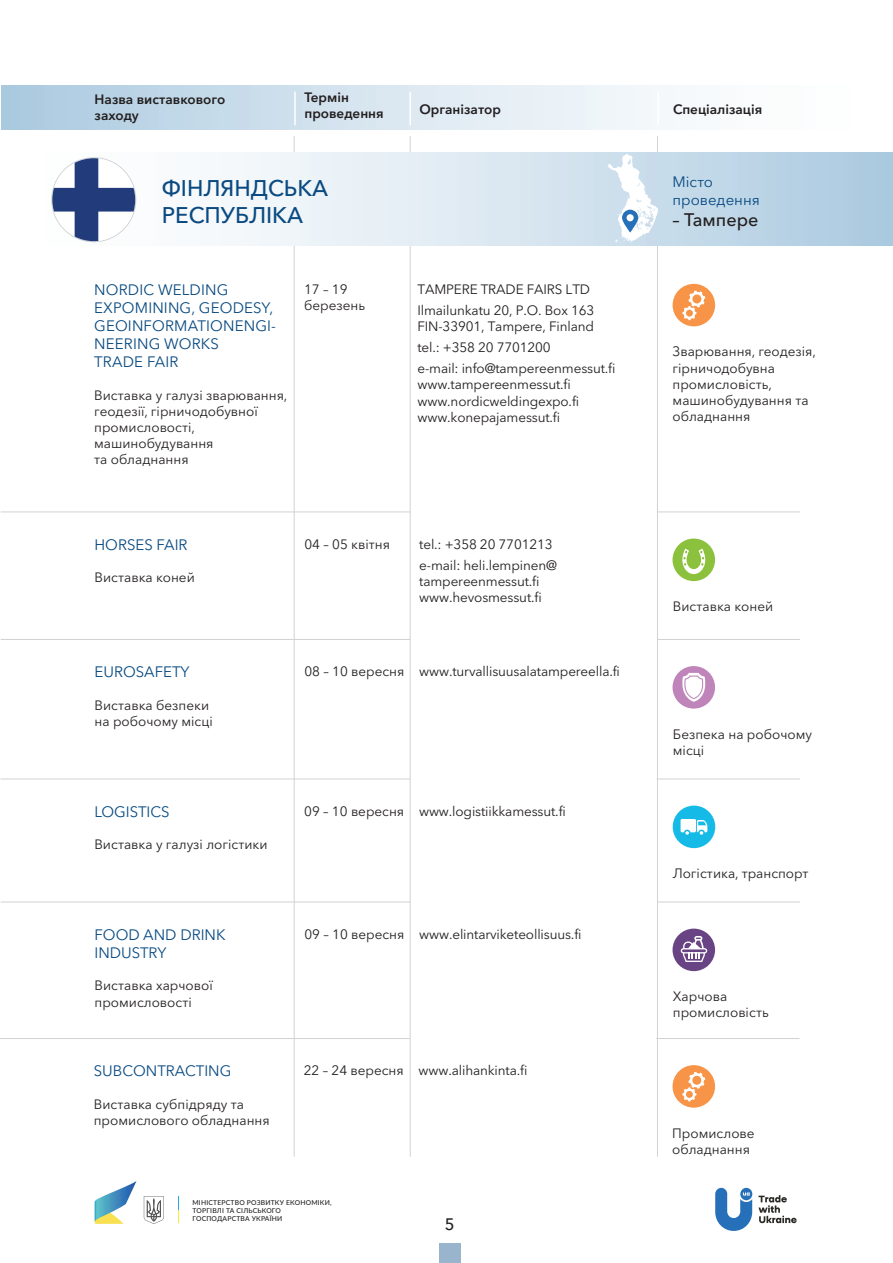
<style>
.page{position:relative;width:893px;height:1263px;background:#fff}
.page>*{position:absolute;margin:0;border:0;box-sizing:border-box;transform-origin:0 0}
.t1{font:500 22.5px/27px "Avenir Next Cyr";color:#0a4a81}
.t2{font:500 18px "Avenir Next Cyr";color:#231f20}
.t3{font:500 16.5px "Avenir Next Cyr";color:#231f20}
.t4{font:15px/18px "Avenir Next Cyr";color:#084a81}
.t5{font:13.5px/16.2px "Avenir Next Cyr";color:#231f20}
.t6{font:600 13.5px/16.2px "Avenir Next Cyr";color:#231f20}
.t7{font:500 6.75px/8.1px "Lato";letter-spacing:.03em;color:#231f20}
</style>
<div class="page">
<div style="left:439px;top:1243px;width:21px;height:20px;background:#99b4cd"></div>
<div style="left:672px;top:929px;width:43px;height:42px;background:#684484;border-radius:50%"></div>
<svg style="left:681px;top:936px;width:26px;height:26px"></svg>
<div style="left:672px;top:538px;width:43px;height:43px;background:#8cc13e;border-radius:50%"></div>
<svg style="left:682px;top:549px;width:23px;height:25px"></svg>
<svg style="left:758px;top:1195px;width:39px;height:28px"></svg>
<svg style="left:715px;top:1188px;width:37px;height:43px"></svg>
<svg style="left:95px;top:1181px;width:42px;height:43px"></svg>
<svg style="left:144px;top:1196px;width:20px;height:28px"></svg>
<svg style="left:178px;top:1197px;width:1px;height:25px"></svg>
<hr style="left:294px;top:136px;width:1px;height:1021px;background:#d1d2d4">
<hr style="left:657px;top:136px;width:1px;height:1021px;background:#d1d2d4">
<hr style="left:410px;top:136px;width:1px;height:1021px;background:#d1d2d4">
<hr style="left:657px;top:512px;width:143px;height:1px;background:#d1d2d4">
<hr style="left:657px;top:639px;width:143px;height:1px;background:#d1d2d4">
<hr style="left:657px;top:779px;width:143px;height:1px;background:#d1d2d4">
<hr style="left:657px;top:902px;width:143px;height:1px;background:#d1d2d4">
<hr style="left:656px;top:1038px;width:143px;height:1px;background:#d1d2d4">
<hr style="left:1px;top:512px;width:409px;height:1px;background:#d1d2d4">
<hr style="left:1px;top:639px;width:409px;height:1px;background:#d1d2d4">
<hr style="left:0;top:779px;width:410px;height:1px;background:#d1d2d4">
<hr style="left:1px;top:902px;width:409px;height:1px;background:#d1d2d4">
<hr style="left:0;top:1038px;width:410px;height:1px;background:#d1d2d4">
<div style="left:1px;top:85px;width:892px;height:44px;background:linear-gradient(to right,#b0cde1,#fff)"></div>
<hr style="left:294px;top:92px;width:2px;height:33px;background:#fff">
<hr style="left:409px;top:92px;width:2px;height:33px;background:#fff">
<hr style="left:657px;top:92px;width:2px;height:33px;background:#fff">
<div style="left:1px;top:152px;width:892px;height:94px;background:linear-gradient(to right,#fff,#b0cde2)"></div>
<svg style="left:51px;top:157px;width:85px;height:85px"></svg>
<svg style="left:607px;top:154px;width:51px;height:89px"></svg>
<svg style="left:622px;top:210px;width:16px;height:23px"></svg>
<div style="left:627px;top:214px;width:7px;height:7px;background:#fff;border-radius:50%"></div>
<div style="left:673px;top:284px;width:42px;height:42px;background:#f79447;border-radius:50%"></div>
<svg style="left:682px;top:290px;width:23px;height:30px"></svg>
<div style="left:672px;top:666px;width:43px;height:43px;background:#bf84b9;border-radius:50%"></div>
<svg style="left:682px;top:673px;width:24px;height:29px"></svg>
<div style="left:673px;top:806px;width:42px;height:42px;background:#16bae6;border-radius:50%"></div>
<svg style="left:681px;top:819px;width:26px;height:16px"></svg>
<div style="left:672px;top:1065px;width:43px;height:43px;background:#f79447;border-radius:50%"></div>
<svg style="left:682px;top:1072px;width:23px;height:29px"></svg>
<p class="t6" style="left:95px;top:91px;width:132px">Назва виставкового заходу</p>
<p class="t6" style="left:304px;top:89px;width:81px">Термін проведення</p>
<p class="t6" style="left:419px;top:101px;width:83px">Організатор</p>
<p class="t6" style="left:673px;top:101px;width:91px">Спеціалізація</p>
<h1 class="t1" style="left:162px;top:175px;width:168px">ФІНЛЯНДСЬКА<br>РЕСПУБЛІКА</h1>
<p class="t4" style="left:673px;top:172px;width:89px">Місто проведення</p>
<h2 class="t2" style="left:673px;top:209px;width:87px">– Тампере</h2>
<p class="t4" style="left:94px;top:281px;width:183px">NORDIC WELDING<br>EXPOMINING, GEODESY,<br>GEOINFORMATIONENGI-<br>NEERING WORKS<br>TRADE FAIR</p>
<p class="t5" style="left:94px;top:387px;width:195px">Виставка у галузі зварювання, геодезії, гірничодобувної промисловості, машинобудування<br>та обладнання</p>
<p class="t5" style="left:304px;top:281px;width:63px">17 – 19 березень</p>
<p class="t5" style="left:417px;top:279px;width:178px;line-height:21px">TAMPERE TRADE FAIRS LTD<br>Ilmailunkatu 20, P.O. Box 163</p>
<p class="t5" style="left:417px;top:316px;width:200px;line-height:21px">FIN-33901, Tampere, Finland tel.: +358 20 7701200<br>e-mail: info@tampereenmessut.fi</p>
<p class="t5" style="left:417px;top:377px;width:163px">www.tampereenmessut.fi www.nordicweldingexpo.fi www.konepajamessut.fi</p>
<p class="t4" style="left:95px;top:536px;width:95px">HORSES FAIR</p>
<p class="t5" style="left:95px;top:569px;width:102px">Виставка коней</p>
<p class="t4" style="left:95px;top:663px;width:96px">EUROSAFETY</p>
<p class="t5" style="left:95px;top:697px;width:120px">Виставка безпеки на робочому місці</p>
<p class="t5" style="left:304px;top:536px;width:87px">04 – 05 квітня</p>
<p class="t5" style="left:419px;top:534px;width:139px;line-height:21px">tel.: +358 20 7701213 e-mail: heli.lempinen@</p>
<p class="t5" style="left:419px;top:573px;width:124px">tampereenmessut.fi www.hevosmessut.fi</p>
<p class="t5" style="left:304px;top:663px;width:102px">08 – 10 вересня</p>
<p class="t5" style="left:419px;top:663px;width:202px">www.turvallisuusalatampereella.fi</p>
<p class="t4" style="left:94px;top:803px;width:77px">LOGISTICS</p>
<p class="t5" style="left:94px;top:836px;width:175px">Виставка у галузі логістики</p>
<p class="t4" style="left:95px;top:926px;width:132px">FOOD AND DRINK<br>INDUSTRY</p>
<p class="t5" style="left:95px;top:977px;width:120px">Виставка харчової промисловості</p>
<p class="t4" style="left:94px;top:1062px;width:139px">SUBCONTRACTING</p>
<p class="t5" style="left:94px;top:1096px;width:177px">Виставка субпідряду та промислового обладнання</p>
<p class="t5" style="left:304px;top:803px;width:102px">09 – 10 вересня</p>
<p class="t5" style="left:419px;top:803px;width:148px">www.logistiikkamessut.fi</p>
<p class="t5" style="left:304px;top:926px;width:102px">09 – 10 вересня</p>
<p class="t5" style="left:419px;top:926px;width:164px">www.elintarviketeollisuus.fi</p>
<p class="t5" style="left:304px;top:1062px;width:102px">22 – 24 вересня</p>
<p class="t5" style="left:419px;top:1062px;width:110px">www.alihankinta.fi</p>
<p class="t7" style="left:192px;top:1198px;width:141px">МІНІСТЕРСТВО РОЗВИТКУ ЕКОНОМІКИ,<br>ТОРГІВЛІ ТА СІЛЬСЬКОГО<br>ГОСПОДАРСТВА УКРАЇНИ</p>
<p class="t3" style="left:445px;top:1214px;width:11px">5</p>
<p class="t5" style="left:673px;top:344px;width:145px">Зварювання, геодезія, гірничодобувна промисловість, машинобудування та обладнання</p>
<p class="t5" style="left:673px;top:598px;width:102px">Виставка коней</p>
<p class="t5" style="left:673px;top:726px;width:141px">Безпека на робочому місці</p>
<p class="t5" style="left:673px;top:865px;width:137px">Логістика, транспорт</p>
<p class="t5" style="left:673px;top:988px;width:97px">Харчова промисловість</p>
<p class="t5" style="left:672px;top:1125px;width:84px">Промислове обладнання</p>
</div>
